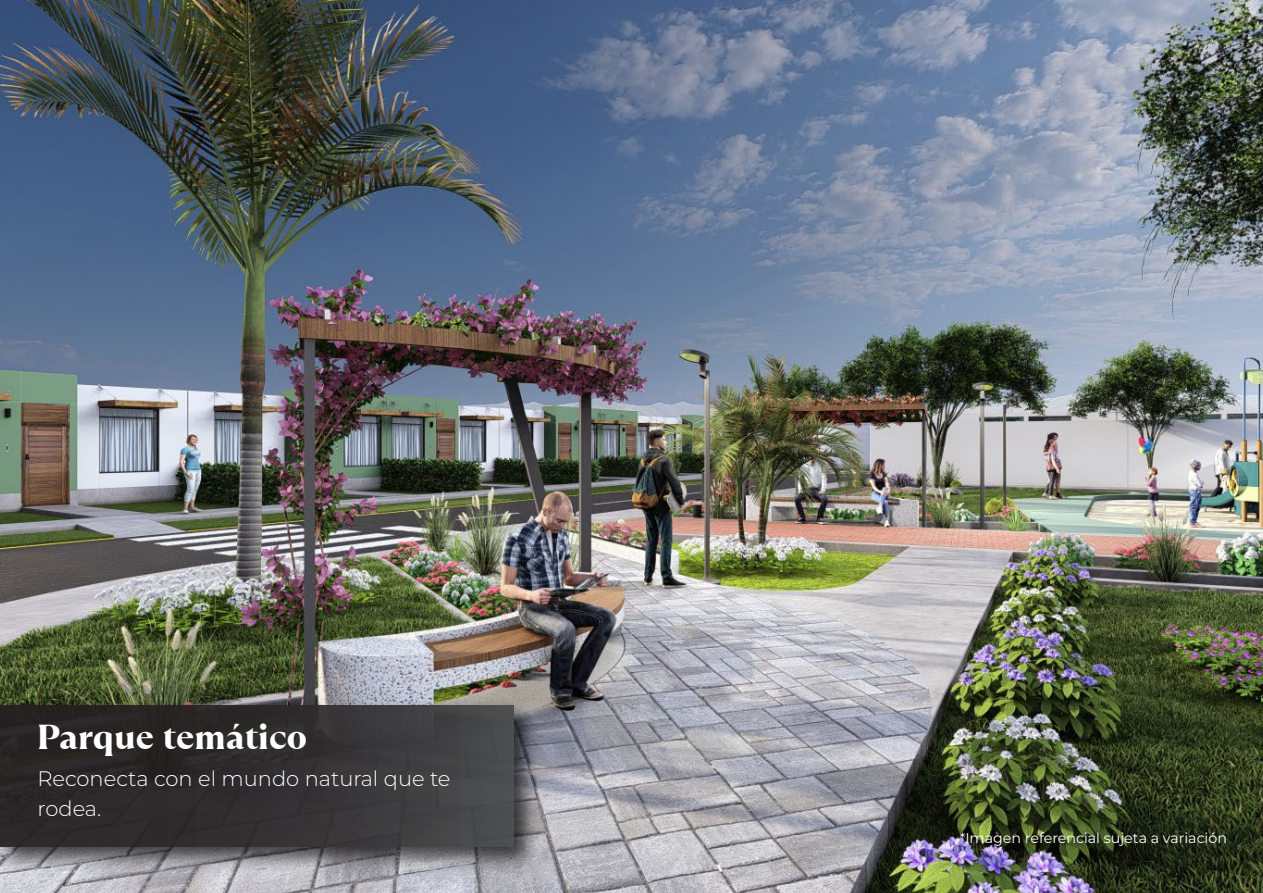
<style>
.page{position:relative;width:1263px;height:893px;background:#fff}
.page>*{position:absolute;margin:0;border:0;box-sizing:border-box;transform-origin:0 0}
.t1{font:800 34.5px "TT Ramillas Trl";color:#fff}
.t2{font:100 21px/30px "Montserrat";color:#fff}
.t3{font:100 14.25px "Montserrat";color:#fff}
</style>
<div class="page">
<img style="left:0;top:0;width:1263px;height:893px">
<img style="left:0;top:693px;width:547px;height:187px">
<div style="left:0;top:705px;width:514px;height:141px;background:linear-gradient(to right,#221d1e,#454648)"></div>
<h1 class="t1" style="left:37px;top:715px;width:272px">Parque temático</h1>
<p class="t2" style="left:38px;top:763px;width:414px">Reconecta con el mundo natural que te rodea.</p>
<p class="t3" style="left:960px;top:828px;width:269px">*Imagen referencial sujeta a variación</p>
</div>
